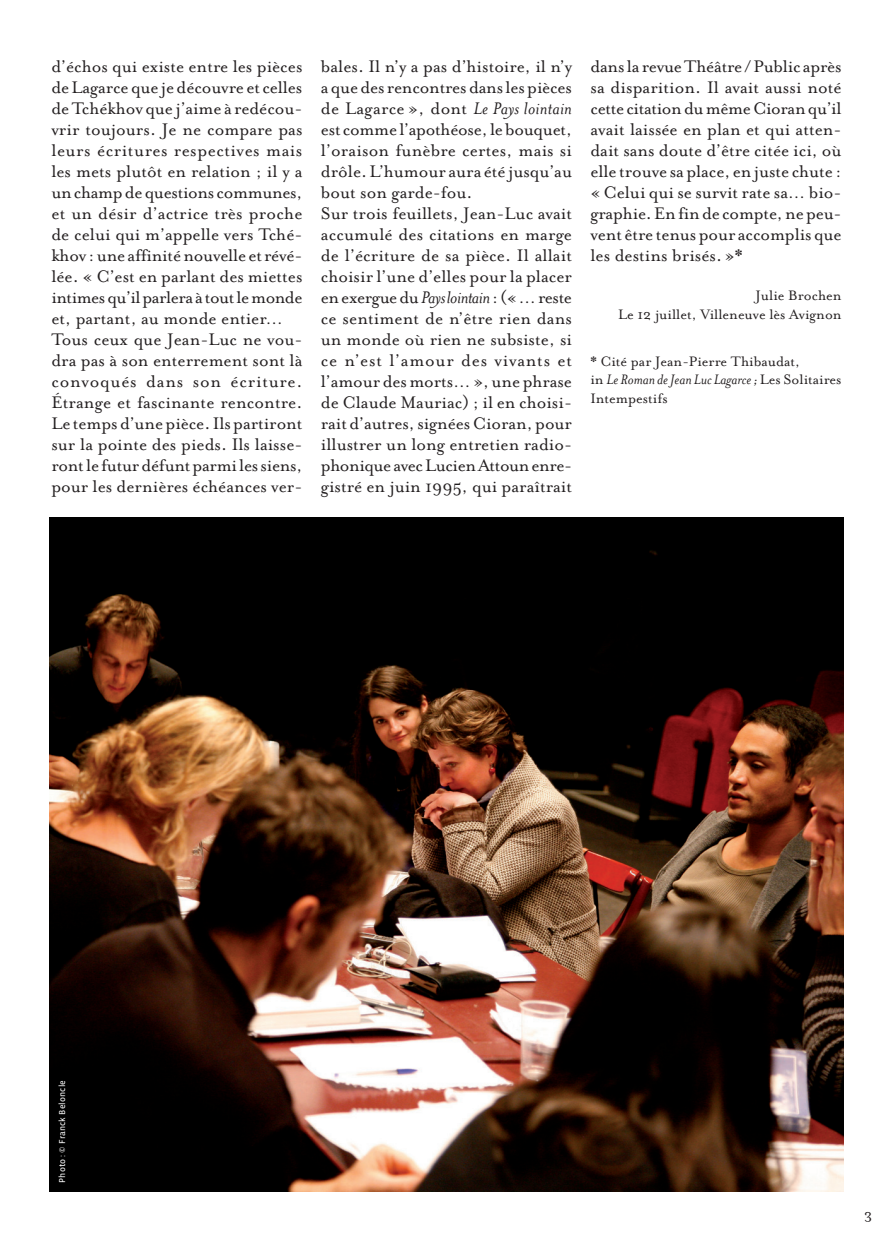
<style>
.page{position:relative;width:893px;height:1241px;background:#fff}
.page>*{position:absolute;margin:0;border:0;box-sizing:border-box;transform-origin:0 0}
.t1{font:19.25px/21px "Mrs Eaves Roman";color:#231f20}
.t2{font:15.75px/18.4px "Mrs Eaves Roman";color:#231f20;text-align:right}
.t3{font:italic 15.75px "Mrs Eaves";color:#231f20}
.t4{font:8.75px "Vista Sans Reg";letter-spacing:.015em;color:#fff}
.s1{font-family:"Mrs Eaves";font-style:italic}
.s2{font-family:"Mrs Eaves Roman";font-style:normal}
</style>
<div class="page">
<img style="left:50px;top:518px;width:793px;height:672px">
<p class="t1" style="left:51px;top:55px;width:253px">d’échos qui existe entre les pièces de Lagarce que je découvre et celles de Tchékhov que j’aime à redécou&shy;vrir toujours. Je ne compare pas leurs écritures respectives mais les mets plutôt en relation ; il y a unchampdequestionscommunes, et un désir d’actrice très proche de celui qui m’appelle vers Tché&shy;khov:uneaffiniténouvelleetrévé&shy;lée. « C’est en parlant des miettes intimesqu’ilparleraàtoutlemonde et, partant, au monde entier… Tous ceux que Jean-Luc ne vou&shy;dra pas à son enterrement sont là convoqués dans son écriture.<br>Étrange et fascinante rencontre.<br>Le temps d’une pièce. Ils partiront sur la pointe des pieds. Ils laisse&shy;rontlefuturdéfuntparmilessiens, pour les dernières échéances ver-</p>
<p class="t1" style="left:321px;top:55px;width:253px">bales. Il n’y a pas d’histoire, il n’y a que des rencontres dans les pièces de Lagarce », dont <span class="s1">Le Pays lointain </span>estcommel’apothéose,lebouquet, l’oraison funèbre certes, mais si drôle. L’humour aura été jusqu’au bout son garde-fou.<br>Sur trois feuillets, Jean-Luc avait accumulé des citations en marge de l’écriture de sa pièce. Il allait choisir l’une d’elles pour la placer enexerguedu<span class="s1">Payslointain</span> :(«…reste ce sentiment de n’être rien dans un monde où rien ne subsiste, si ce n’est l’amour des vivants et l’amour des morts… », une phrase de Claude Mauriac) ; il en choisi&shy;rait d’autres, signées Cioran, pour illustrer un long entretien radio&shy;phoniqueavecLucienAttounenre&shy;gistré en juin 1995, qui paraîtrait</p>
<p class="t1" style="left:590px;top:55px;width:253px;text-align:justify">danslarevueThéâtre/Publicaprès sa disparition. Il avait aussi noté cettecitationdumêmeCioranqu’il avait laissée en plan et qui atten&shy;dait sans doute d’être citée ici, où elle trouve sa place, en juste chute : « Celui qui se survit rate sa… bio&shy;graphie. En fin de compte, ne peu&shy;vent être tenus pour accomplis que les destins brisés. »*</p>
<p class="t2" style="left:618px;top:286px;width:225px">Julie Brochen<br>Le 12 juillet, Villeneuve lès Avignon</p>
<p class="t2" style="left:590px;top:351px;width:211px">* Cité par Jean-Pierre Thibaudat,</p>
<p class="t3" style="left:590px;top:370px;width:253px"><span class="s2">in</span> Le Roman de Jean Luc Lagarce ;<span class="s2">Les Solitaires</span></p>
<p class="t2" style="left:590px;top:388px;width:79px">Intempestifs</p>
<p class="t4" style="left:58px;top:1182px;width:104px;rotate:-90deg">Photo : © Franck Beloncle</p>
<p class="t2" style="left:864px;top:1204px;width:10px">3</p>
</div>
